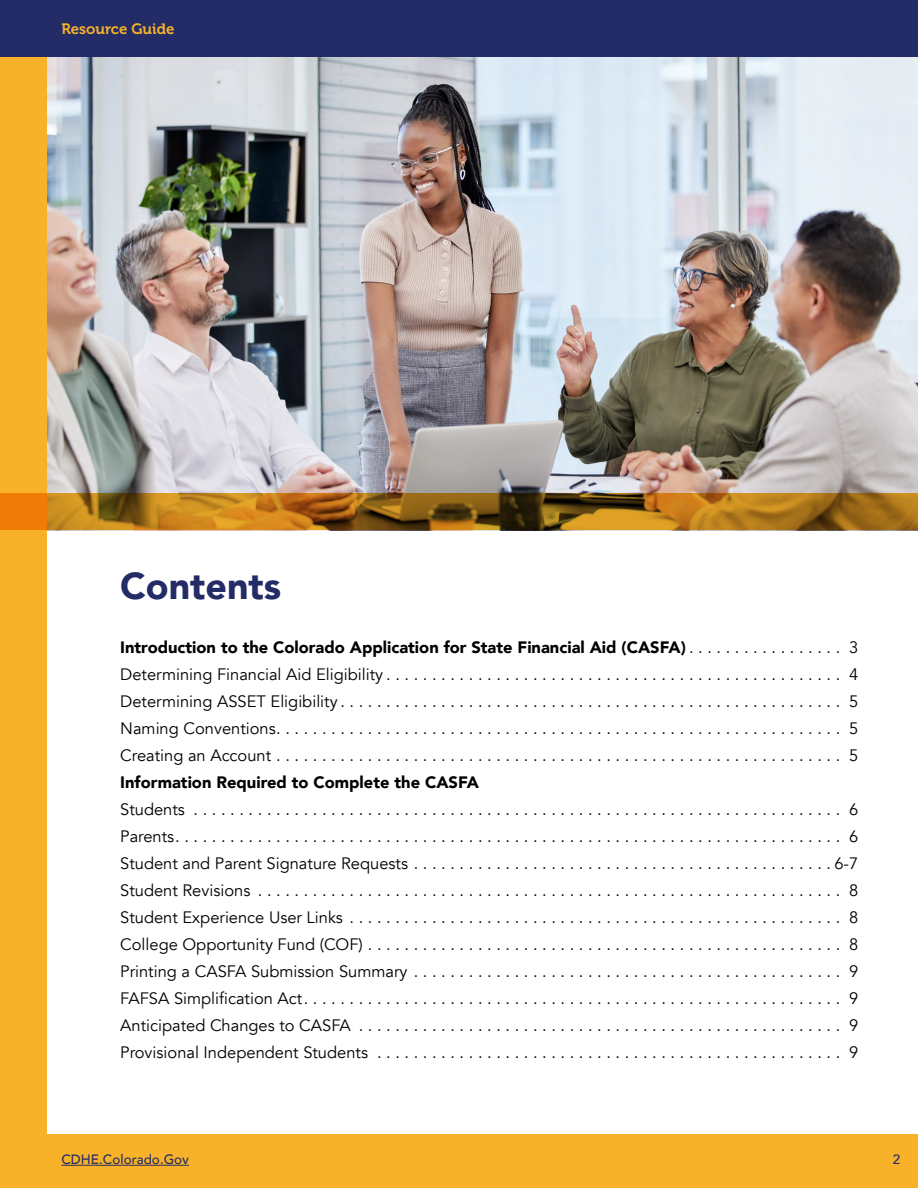
<style>
.page{position:relative;width:918px;height:1188px;background:#fff}
.page>*{position:absolute;margin:0;border:0;box-sizing:border-box;transform-origin:0 0}
.t1{font:900 37.5px "Avenir";color:#232c67}
.t2{font:16.5px "Avenir";color:#000}
.t3{font:900 16.5px "Avenir";color:#000}
.t4{font:15px "Museo 700";color:#f7b229}
.t5{font:500 13.5px "Avenir";color:#262d66}
.s1{font-weight:400}
</style>
<div class="page">
<div style="left:0;top:1135px;width:918px;height:53px;background:#f7b229"></div>
<img style="left:46px;top:57px;width:872px;height:437px">
<div style="left:0;top:0;width:46px;height:1188px;background:#f7b229"></div>
<svg style="left:0;top:494px;width:918px;height:36px;background:#a06a17"></svg>
<div style="left:0;top:0;width:918px;height:57px;background:#232c67"></div>
<hr style="left:61px;top:1165px;width:128px;height:1px;background:#262d66">
<p class="t4" style="left:61px;top:20px;width:114px">Resource Guide</p>
<h2 class="t1" style="left:120px;top:554px;width:163px">Contents</h2>
<p class="t3" style="left:120px;top:633px;width:739px">Introduction to the Colorado Application for State Financial Aid (CASFA) <span class="s1">. . . . . . . . . . . . . . . . . 3</span></p>
<p class="t2" style="left:120px;top:665px;width:739px">Determining Financial Aid Eligibility . . . . . . . . . . . . . . . . . . . . . . . . . . . . . . . . . . . . . . . . . . . . . . . . . . 4</p>
<p class="t2" style="left:120px;top:692px;width:740px">Determining ASSET Eligibility . . . . . . . . . . . . . . . . . . . . . . . . . . . . . . . . . . . . . . . . . . . . . . . . . . . . . . . 5</p>
<p class="t2" style="left:120px;top:719px;width:740px">Naming Conventions . . . . . . . . . . . . . . . . . . . . . . . . . . . . . . . . . . . . . . . . . . . . . . . . . . . . . . . . . . . . . . 5</p>
<p class="t2" style="left:120px;top:746px;width:740px">Creating an Account . . . . . . . . . . . . . . . . . . . . . . . . . . . . . . . . . . . . . . . . . . . . . . . . . . . . . . . . . . . . . . 5</p>
<p class="t3" style="left:120px;top:768px;width:360px">Information Required to Complete the CASFA</p>
<p class="t2" style="left:120px;top:800px;width:740px">Students . . . . . . . . . . . . . . . . . . . . . . . . . . . . . . . . . . . . . . . . . . . . . . . . . . . . . . . . . . . . . . . . . . . . . . . 6</p>
<p class="t2" style="left:120px;top:827px;width:740px">Parents . . . . . . . . . . . . . . . . . . . . . . . . . . . . . . . . . . . . . . . . . . . . . . . . . . . . . . . . . . . . . . . . . . . . . . . . . 6</p>
<p class="t2" style="left:120px;top:854px;width:740px">Student and Parent Signature Requests . . . . . . . . . . . . . . . . . . . . . . . . . . . . . . . . . . . . . . . . . . . . . 6-7</p>
<p class="t2" style="left:120px;top:881px;width:739px">Student Revisions . . . . . . . . . . . . . . . . . . . . . . . . . . . . . . . . . . . . . . . . . . . . . . . . . . . . . . . . . . . . . . . . 8</p>
<p class="t2" style="left:120px;top:908px;width:740px">Student Experience User Links . . . . . . . . . . . . . . . . . . . . . . . . . . . . . . . . . . . . . . . . . . . . . . . . . . . . . . 8</p>
<p class="t2" style="left:120px;top:935px;width:740px">College Opportunity Fund (COF) . . . . . . . . . . . . . . . . . . . . . . . . . . . . . . . . . . . . . . . . . . . . . . . . . . . . 8</p>
<p class="t2" style="left:120px;top:962px;width:740px">Printing a CASFA Submission Summary . . . . . . . . . . . . . . . . . . . . . . . . . . . . . . . . . . . . . . . . . . . . . . . 9</p>
<p class="t2" style="left:120px;top:989px;width:740px">FAFSA Simplification Act . . . . . . . . . . . . . . . . . . . . . . . . . . . . . . . . . . . . . . . . . . . . . . . . . . . . . . . . . . . 9</p>
<p class="t2" style="left:120px;top:1016px;width:740px">Anticipated Changes to CASFA . . . . . . . . . . . . . . . . . . . . . . . . . . . . . . . . . . . . . . . . . . . . . . . . . . . . . 9</p>
<p class="t2" style="left:120px;top:1043px;width:740px">Provisional Independent Students . . . . . . . . . . . . . . . . . . . . . . . . . . . . . . . . . . . . . . . . . . . . . . . . . . . 9</p>
<p class="t5" style="left:61px;top:1148px;width:129px">CDHE.Colorado.Gov</p>
<p class="t5" style="left:893px;top:1148px;width:9px">2</p>
</div>
